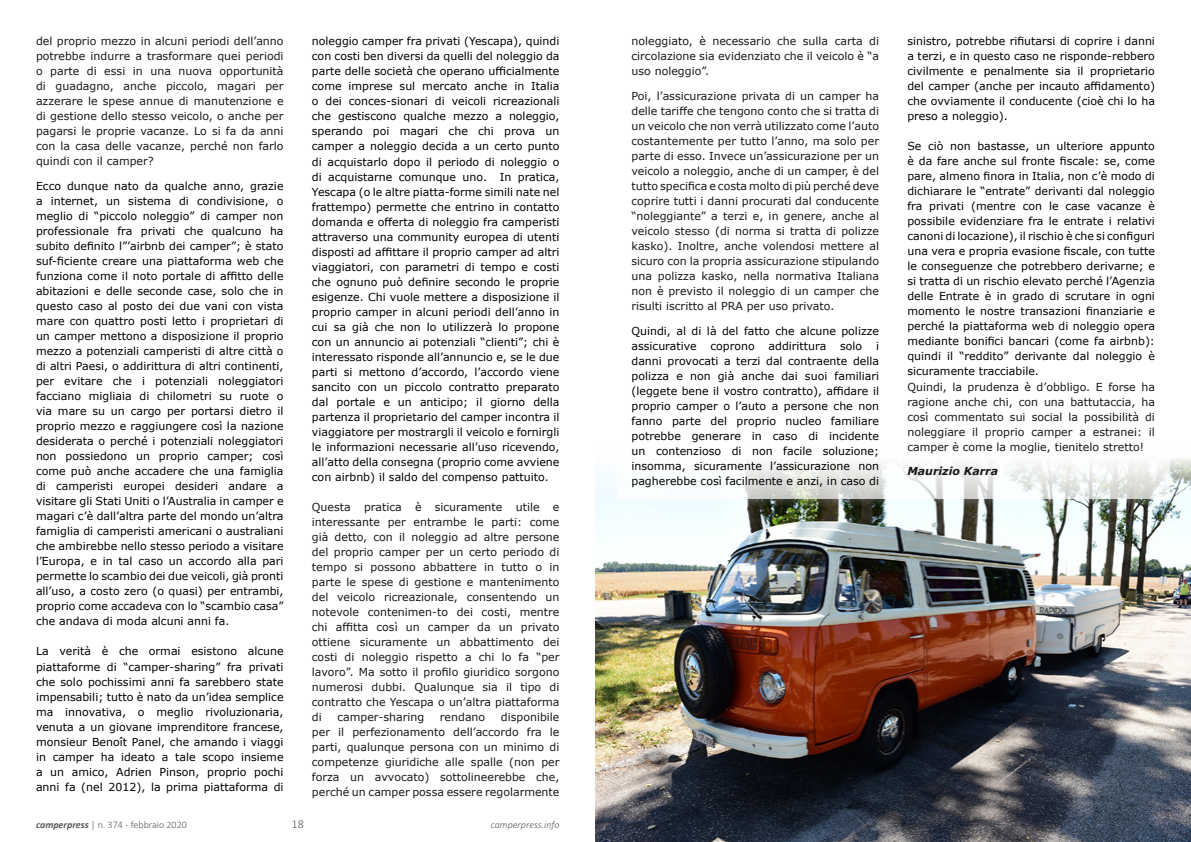
<style>
.page{position:relative;width:1191px;height:842px;background:#fff}
.page>*{position:absolute;margin:0;border:0;box-sizing:border-box;transform-origin:0 0}
.t1{font:300 12px "Calibri";color:#58585a}
.t2{font:11px/15px "Verdana";color:#000;text-align:justify}
.t3{font:11px/15px "Verdana";color:#1a171c;text-align:justify}
.t4{font:italic 700 11px "Verdana";color:#1a171c}
.t5{font:300 10px "Calibri";color:#58585a}
.t6{font:italic 300 10px "Calibri";color:#58585a}
.s1{font-weight:700;font-style:italic}
</style>
<div class="page">
<img style="left:595px;top:458px;width:596px;height:384px">
<svg style="left:617px;top:458px;width:552px;height:41px"></svg>
<p class="t3" style="left:36px;top:34px;width:249px">del proprio mezzo in alcuni periodi dell’anno potrebbe indurre a trasformare quei periodi o parte di essi in una nuova opportunità di guadagno, anche piccolo, magari per azzerare le spese annue di manutenzione e di gestione dello stesso veicolo, o anche per pagarsi le proprie vacanze. Lo si fa da anni con la casa delle vacanze, perché non farlo quindi con il camper?</p>
<p class="t2" style="left:36px;top:179px;width:249px">Ecco dunque nato da qualche anno, grazie a internet, un sistema di condivisione, o meglio di “piccolo noleggio” di camper non professionale fra privati che qualcuno ha subito definito l”’airbnb dei camper”; è stato suf-ficiente creare una piattaforma web che funziona come il noto portale di affitto delle abitazioni e delle seconde case, solo che in questo caso al posto dei due vani con vista mare con quattro posti letto i proprietari di un camper mettono a disposizione il proprio mezzo a potenziali camperisti di altre città o di altri Paesi, o addirittura di altri continenti, per evitare che i potenziali noleggiatori facciano migliaia di chilometri su ruote o via mare su un cargo per portarsi dietro il proprio mezzo e raggiungere così la nazione desiderata o perché i potenziali noleggiatori non possiedono un proprio camper; così come può anche accadere che una famiglia di camperisti europei desideri andare a visitare gli Stati Uniti o l’Australia in camper e magari c’è dall’altra parte del mondo un’altra famiglia di camperisti americani o australiani che ambirebbe nello stesso periodo a visitare l’Europa, e in tal caso un accordo alla pari permette lo scambio dei due veicoli, già pronti all’uso, a costo zero (o quasi) per entrambi, proprio come accadeva con lo “scambio casa” che andava di moda alcuni anni fa.</p>
<p class="t2" style="left:36px;top:644px;width:249px">La verità è che ormai esistono alcune piattaforme di “camper-sharing” fra privati che solo pochissimi anni fa sarebbero state impensabili; tutto è nato da un’idea semplice ma innovativa, o meglio rivoluzionaria, venuta a un giovane imprenditore francese, monsieur Benoît Panel, che amando i viaggi in camper ha ideato a tale scopo insieme a un amico, Adrien Pinson, proprio pochi anni fa (nel 2012), la prima piattaforma di</p>
<p class="t2" style="left:312px;top:34px;width:249px">noleggio camper fra privati (Yescapa), quindi con costi ben diversi da quelli del noleggio da parte delle società che operano ufficialmente come imprese sul mercato anche in Italia o dei conces-sionari di veicoli ricreazionali che gestiscono qualche mezzo a noleggio, sperando poi magari che chi prova un camper a noleggio decida a un certo punto di acquistarlo dopo il periodo di noleggio o di acquistarne comunque uno. In pratica, Yescapa (o le altre piatta-forme simili nate nel frattempo) permette che entrino in contatto domanda e offerta di noleggio fra camperisti attraverso una community europea di utenti disposti ad affittare il proprio camper ad altri viaggiatori, con parametri di tempo e costi che ognuno può definire secondo le proprie esigenze. Chi vuole mettere a disposizione il proprio camper in alcuni periodi dell’anno in cui sa già che non lo utilizzerà lo propone con un annuncio ai potenziali “clienti”; chi è interessato risponde all’annuncio e, se le due parti si mettono d’accordo, l’accordo viene sancito con un piccolo contratto preparato dal portale e un anticipo; il giorno della partenza il proprietario del camper incontra il viaggiatore per mostrargli il veicolo e fornirgli le informazioni necessarie all’uso ricevendo, all’atto della consegna (proprio come avviene con airbnb) il saldo del compenso pattuito.</p>
<p class="t3" style="left:312px;top:499px;width:249px">Questa pratica è sicuramente utile e interessante per entrambe le parti: come già detto, con il noleggio ad altre persone del proprio camper per un certo periodo di tempo si possono abbattere in tutto o in parte le spese di gestione e mantenimento del veicolo ricreazionale, consentendo un notevole contenimen-to dei costi, mentre chi affitta così un camper da un privato ottiene sicuramente un abbattimento dei costi di noleggio rispetto a chi lo fa “per lavoro”. Ma sotto il profilo giuridico sorgono numerosi dubbi. Qualunque sia il tipo di contratto che Yescapa o un’altra piattaforma di</p>
<p class="t3" style="left:312px;top:709px;width:249px;text-indent:189px">disponibile per il perfezionamento dell’accordo fra le parti, qualunque persona con un minimo di competenze giuridiche alle spalle (non per forza un avvocato) sottolineerebbe che, perché un camper possa essere regolarmente</p>
<p class="t3" style="left:337px;top:709px;width:88px">camper-sharing</p>
<p class="t3" style="left:440px;top:709px;width:47px">rendano</p>
<p class="t5" style="left:36px;top:818px;width:152px"><span class="s1">camperpress</span> | n. 374 - febbraio 2020</p>
<p class="t1" style="left:292px;top:816px;width:14px">18</p>
<p class="t6" style="left:491px;top:818px;width:70px">camperpress.info</p>
<p class="t3" style="left:631px;top:34px;width:249px">noleggiato, è necessario che sulla carta di circolazione sia evidenziato che il veicolo è “a uso noleggio”.</p>
<p class="t3" style="left:631px;top:89px;width:249px">Poi, l’assicurazione privata di un camper ha delle tariffe che tengono conto che si tratta di un veicolo che non verrà utilizzato come l’auto costantemente per tutto l’anno, ma solo per parte di esso. Invece un’assicurazione per un veicolo a noleggio, anche di un camper, è del tutto specifica e costa molto di più perché deve coprire tutti i danni procurati dal conducente “noleggiante” a terzi e, in genere, anche al veicolo stesso (di norma si tratta di polizze kasko). Inoltre, anche volendosi mettere al sicuro con la propria assicurazione stipulando una polizza kasko, nella normativa Italiana non è previsto il noleggio di un camper che risulti iscritto al PRA per uso privato.</p>
<p class="t2" style="left:631px;top:324px;width:249px">Quindi, al di là del fatto che alcune polizze assicurative</p>
<p class="t2" style="left:710px;top:339px;width:46px">coprono</p>
<p class="t2" style="left:768px;top:339px;width:59px">addirittura</p>
<p class="t2" style="left:840px;top:339px;width:24px">solo</p>
<p class="t2" style="left:631px;top:339px;width:249px;text-indent:244px">i danni provocati a terzi dal contraente della polizza e non già anche dai suoi familiari (leggete bene il vostro contratto), affidare il proprio camper o l’auto a persone che non fanno parte del proprio nucleo familiare potrebbe generare in caso di incidente un contenzioso di non facile soluzione; insomma, sicuramente l’assicurazione non pagherebbe così facilmente e anzi, in caso di</p>
<p class="t2" style="left:907px;top:34px;width:249px">sinistro, potrebbe rifiutarsi di coprire i danni a terzi, e in questo caso ne risponde-rebbero civilmente e penalmente sia il proprietario del camper (anche per incauto affidamento) che ovviamente il conducente (cioè chi lo ha preso a noleggio).</p>
<p class="t2" style="left:907px;top:139px;width:249px">Se ciò non bastasse, un ulteriore appunto è da fare anche sul fronte fiscale: se, come pare, almeno finora in Italia, non c’è modo di dichiarare le “entrate” derivanti dal noleggio fra privati (mentre con le case vacanze è possibile evidenziare fra le entrate i relativi canoni di locazione), il rischio è che si configuri una vera e propria evasione fiscale, con tutte le conseguenze che potrebbero derivarne; e si tratta di un rischio elevato perché l’Agenzia delle Entrate è in grado di scrutare in ogni momento le nostre transazioni finanziarie e perché la piattaforma web di noleggio opera mediante bonifici bancari (come fa airbnb): quindi il “reddito” derivante dal noleggio è sicuramente tracciabile.</p>
<p class="t3" style="left:907px;top:379px;width:249px">Quindi, la prudenza è d’obbligo. E forse ha ragione anche chi, con una battutaccia, ha così commentato sui social la possibilità di noleggiare il proprio camper a estranei: il camper è come la moglie, tienitelo stretto!</p>
<p class="t4" style="left:907px;top:463px;width:92px">Maurizio Karra</p>
</div>
